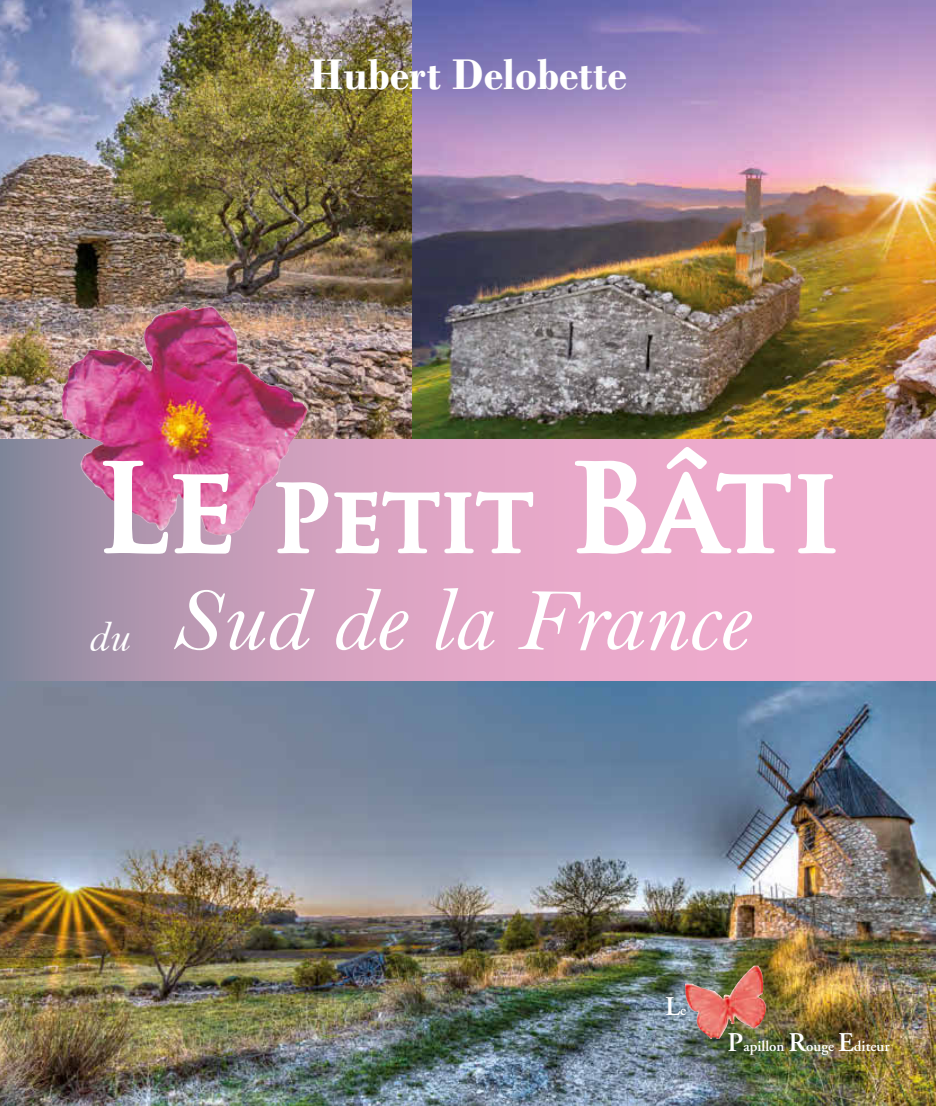
<style>
.page{position:relative;width:936px;height:1106px;background:#fff}
.page>*{position:absolute;margin:0;border:0;box-sizing:border-box;transform-origin:0 0}
.t1{font:700 118.5px "Trajan Pro";letter-spacing:-.015em;color:#fff}
.t2{font:91.5px "Bell MT Italic";color:#fff}
.t3{font:700 45px "Bodoni";color:#fff}
.t4{font:43.5px "Bell MT Italic";color:#fff}
.t5{font:600 27px "Adobe Garamond Pro";color:#fff}
.t6{font:600 15px "Adobe Garamond";color:#fff}
.s1{font-size:90px}
.s2{font-size:15px}
.s3{font-size:27px}
</style>
<div class="page">
<img style="left:0;top:680px;width:935px;height:426px">
<img style="left:685px;top:965px;width:83px;height:73px">
<img style="left:411px;top:0;width:524px;height:439px">
<img style="left:0;top:0;width:411px;height:439px">
<svg style="left:0;top:439px;width:935px;height:241px;background:#d3a1bf"></svg>
<img style="left:60px;top:305px;width:248px;height:232px">
<svg style="left:101px;top:459px;width:132px;height:96px;background:#d48db4"></svg>
<svg style="left:274px;top:481px;width:260px;height:74px"></svg>
<svg style="left:573px;top:445px;width:264px;height:110px;background:#efb7d3"></svg>
<p class="t3" style="left:309px;top:47px;width:319px">Hubert Delobette</p>
<p class="t1" style="left:96px;top:435px;width:745px">Le <span class="s1">Petit</span> Bâti</p>
<p class="t4" style="left:87px;top:611px;width:43px">du</p>
<p class="t2" style="left:170px;top:566px;width:580px">Sud de la France</p>
<p class="t5" style="left:665px;top:990px;width:23px">L<span class="s2">e</span></p>
<p class="t6" style="left:727px;top:1037px;width:164px"><span class="s3">P</span>apillon <span class="s3">R</span>ouge <span class="s3">E</span>diteur</p>
</div>
